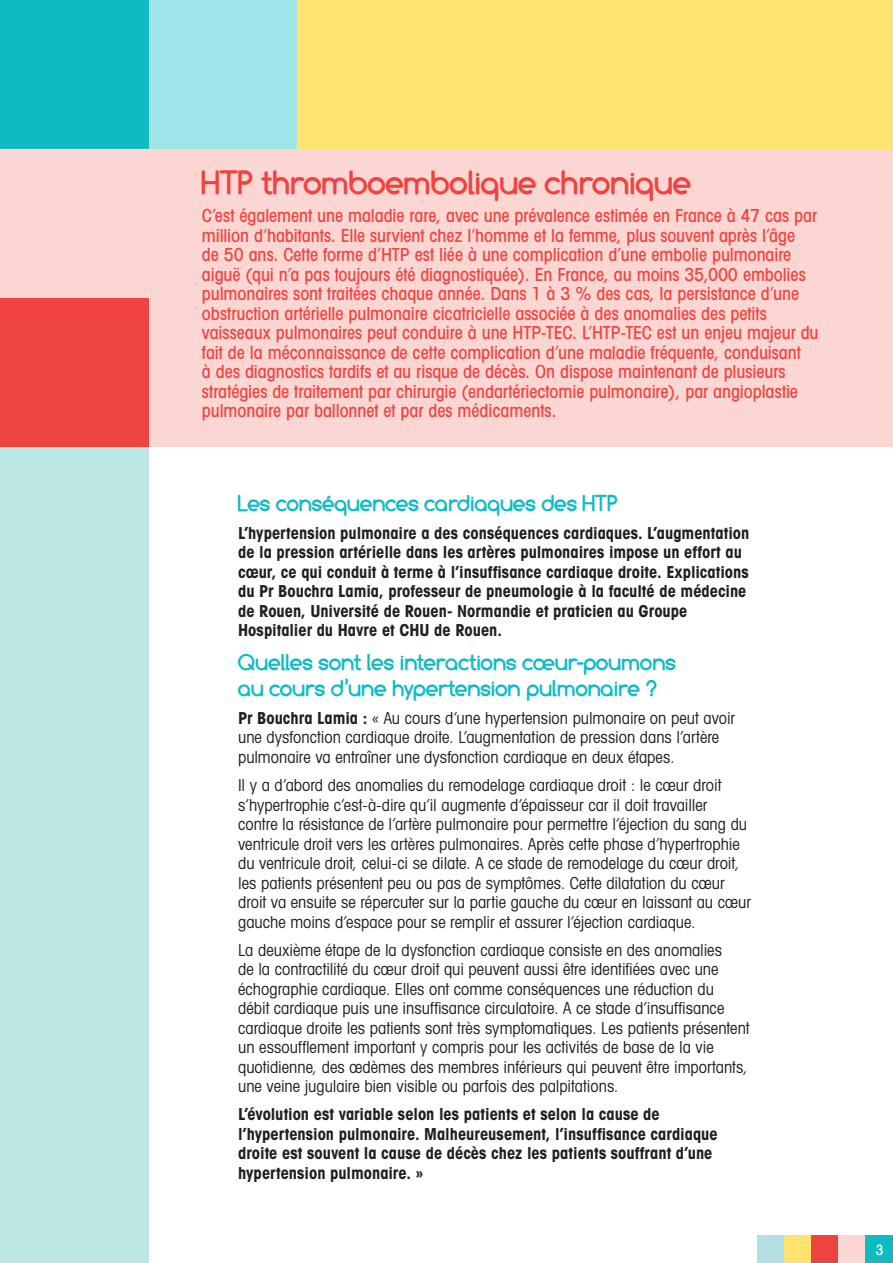
<style>
.page{position:relative;width:893px;height:1263px;background:#fff}
.page>*{position:absolute;margin:0;border:0;box-sizing:border-box;transform-origin:0 0}
.t1{font:700 33px "Comfortaa";letter-spacing:-.01em;color:#ee4441}
.t2{font:700 22.5px/25.5px "Comfortaa";letter-spacing:-.01em;color:#0fbbc4}
.t3{font:500 condensed 18px/19.5px "Avant Garde";letter-spacing:-.005em;color:#ee4441}
.t4{font:condensed 16.5px/19.5px "Avant Garde";color:#231f20}
.t5{font:700 condensed 16.5px/19.5px "Avant Garde";color:#231f20}
.t6{font:700 15px "Comfortaa";color:#fff}
.s1{font-weight:700}
</style>
<div class="page">
<div style="left:149px;top:149px;width:744px;height:298px;background:#fbd6d2"></div>
<div style="left:0;top:0;width:149px;height:148px;background:#0fbbc3"></div>
<div style="left:149px;top:0;width:149px;height:148px;background:#9fe4e7"></div>
<div style="left:298px;top:0;width:595px;height:148px;background:#ffe371"></div>
<div style="left:757px;top:1236px;width:27px;height:27px;background:#b1dfe4"></div>
<div style="left:784px;top:1236px;width:27px;height:27px;background:#ffe371"></div>
<div style="left:811px;top:1236px;width:28px;height:27px;background:#ee4441"></div>
<div style="left:839px;top:1236px;width:27px;height:27px;background:#fbd6d2"></div>
<div style="left:866px;top:1236px;width:27px;height:27px;background:#0fbbc3"></div>
<div style="left:0;top:148px;width:149px;height:1115px;background:#bde7e4"></div>
<div style="left:0;top:298px;width:149px;height:148px;background:#ee4441"></div>
<div style="left:0;top:149px;width:166px;height:149px;background:#fbd6d2"></div>
<h1 class="t1" style="left:202px;top:164px;width:491px">HTP thromboembolique chronique</h1>
<p class="t3" style="left:202px;top:206px;width:618px">C’est également une maladie rare, avec une prévalence estimée en France à 47 cas par million d’habitants. Elle survient chez l’homme et la femme, plus souvent après l’âge<br>de 50 ans. Cette forme d’HTP est liée à une complication d’une embolie pulmonaire aiguë (qui n’a pas toujours été diagnostiquée). En France, au moins 35,000 embolies pulmonaires sont traitées chaque année. Dans 1 à 3 % des cas, la persistance d’une obstruction artérielle pulmonaire cicatricielle associée à des anomalies des petits vaisseaux pulmonaires peut conduire à une HTP-TEC. L’HTP-TEC est un enjeu majeur du fait de la méconnaissance de cette complication d’une maladie fréquente, conduisant<br>à des diagnostics tardifs et au risque de décès. On dispose maintenant de plusieurs stratégies de traitement par chirurgie (endartériectomie pulmonaire), par angioplastie pulmonaire par ballonnet et par des médicaments.</p>
<h2 class="t2" style="left:238px;top:490px;width:381px">Les conséquences cardiaques des HTP</h2>
<p class="t5" style="left:238px;top:523px;width:513px">L’hypertension pulmonaire a des conséquences cardiaques. L’augmentation de la pression artérielle dans les artères pulmonaires impose un effort au cœur, ce qui conduit à terme à l’insuffisance cardiaque droite. Explications du Pr Bouchra Lamia, professeur de pneumologie à la faculté de médecine de Rouen, Université de Rouen- Normandie et praticien au Groupe Hospitalier du Havre et CHU de Rouen.</p>
<h2 class="t2" style="left:238px;top:650px;width:439px">Quelles sont les interactions cœur-poumons au cours d’une hypertension pulmonaire ?</h2>
<p class="t4" style="left:238px;top:708px;width:498px"><span class="s1">Pr Bouchra Lamia :</span> « Au cours d’une hypertension pulmonaire on peut avoir une dysfonction cardiaque droite. L’augmentation de pression dans l’artère pulmonaire va entraîner une dysfonction cardiaque en deux étapes.</p>
<p class="t4" style="left:238px;top:775px;width:514px">Il y a d’abord des anomalies du remodelage cardiaque droit : le cœur droit s’hypertrophie c’est-à-dire qu’il augmente d’épaisseur car il doit travailler contre la résistance de l’artère pulmonaire pour permettre l’éjection du sang du ventricule droit vers les artères pulmonaires. Après cette phase d’hypertrophie du ventricule droit, celui-ci se dilate. A ce stade de remodelage du cœur droit, les patients présentent peu ou pas de symptômes. Cette dilatation du cœur droit va ensuite se répercuter sur la partie gauche du cœur en laissant au cœur gauche moins d’espace pour se remplir et assurer l’éjection cardiaque.</p>
<p class="t4" style="left:238px;top:939px;width:513px">La deuxième étape de la dysfonction cardiaque consiste en des anomalies<br>de la contractilité du cœur droit qui peuvent aussi être identifiées avec une échographie cardiaque. Elles ont comme conséquences une réduction du<br>débit cardiaque puis une insuffisance circulatoire. A ce stade d’insuffisance cardiaque droite les patients sont très symptomatiques. Les patients présentent un essoufflement important y compris pour les activités de base de la vie quotidienne, des œdèmes des membres inférieurs qui peuvent être importants, une veine jugulaire bien visible ou parfois des palpitations.</p>
<p class="t5" style="left:238px;top:1104px;width:481px">L’évolution est variable selon les patients et selon la cause de l’hypertension pulmonaire. Malheureusement, l’insuffisance cardiaque droite est souvent la cause de décès chez les patients souffrant d’une hypertension pulmonaire. »</p>
<p class="t6" style="left:876px;top:1241px;width:8px">3</p>
</div>
